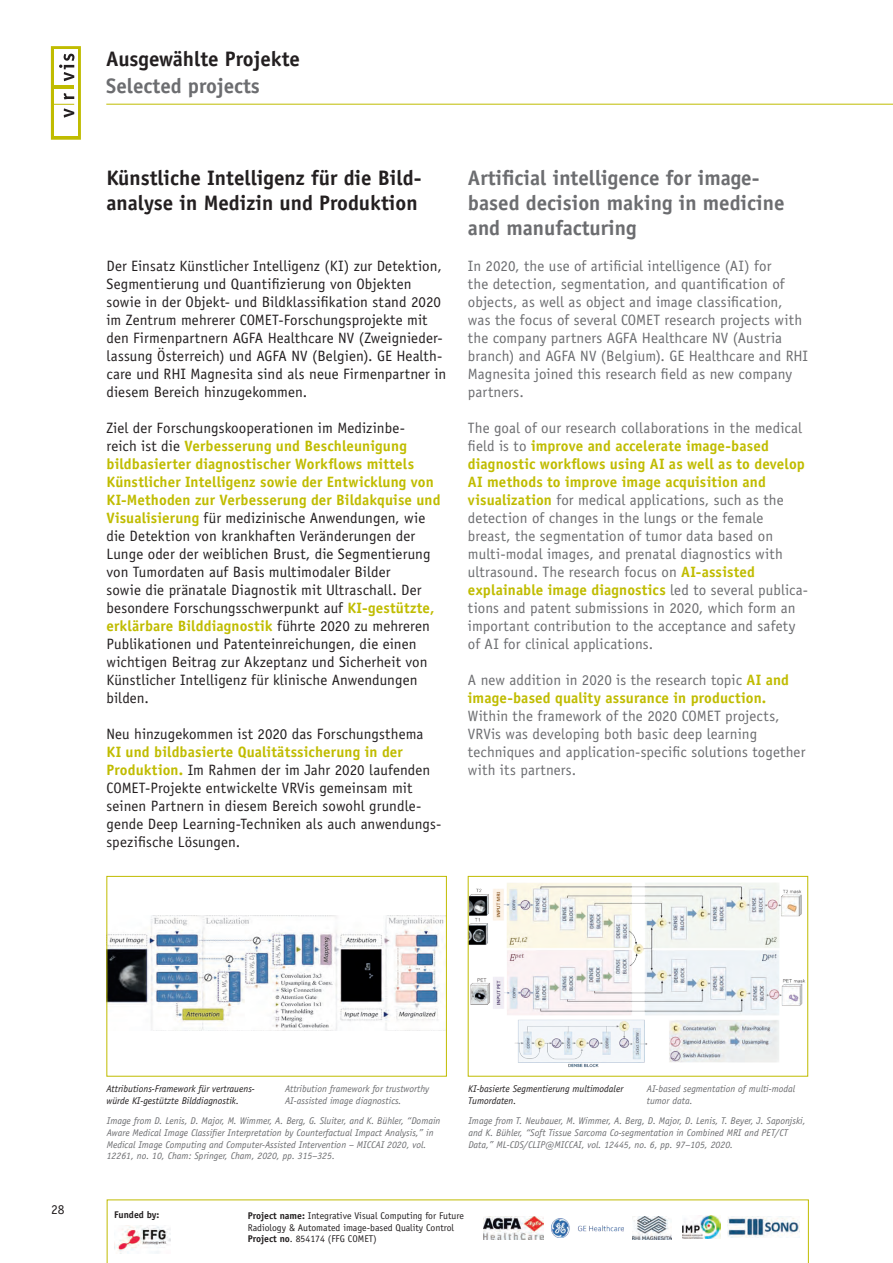
<style>
.page{position:relative;width:893px;height:1263px;background:#fff}
.page>*{position:absolute;margin:0;border:0;box-sizing:border-box;transform-origin:0 0}
.t1{font:700 21px/24.8px "Officina Sans Std";color:#6c6d70}
.t2{font:700 21px/24.8px "Officina Sans Std";color:#231f20}
.t3{font:15px/18px "Officina Sans Std";letter-spacing:.005em;color:#231f20}
.t4{font:15px/18px "Officina Sans Std";letter-spacing:.005em;color:#6c6d70}
.t5{font:700 15px/18px "Officina Sans Std";letter-spacing:.005em;color:#c0bc00}
.t6{font:13.5px "Officina Sans Std";color:#231f20}
.t7{font:italic 9.75px/11.7px "Officina Sans Std";color:#6c6d70}
.t8{font:9.75px/11.7px "Officina Sans Std";color:#231f20}
.t9{font:italic 9.75px/11.7px "Officina Sans Std";color:#231f20}
.t10{font:700 9.75px "Officina Sans Std";color:#231f20}
.s1{font-weight:700;color:#c0bc00}
.s2{font-weight:400;color:#6c6d70}
.s3{font-weight:700}
</style>
<div class="page">
<hr style="left:106px;top:104px;width:787px;height:1px;background:#c0bc00">
<svg style="left:51px;top:46px;width:30px;height:94px"></svg>
<img style="left:108px;top:915px;width:337px;height:116px">
<div style="left:106px;top:876px;width:341px;height:200px;border:1px solid #c0bc00"></div>
<img style="left:470px;top:883px;width:336px;height:185px">
<div style="left:468px;top:876px;width:340px;height:200px;border:1px solid #c0bc00"></div>
<svg style="left:107px;top:1199px;width:702px;height:64px"></svg>
<img style="left:114px;top:1225px;width:56px;height:28px">
<div style="left:551px;top:1216px;width:72px;height:24px;background:#fff"></div>
<img style="left:551px;top:1219px;width:72px;height:18px">
<svg style="left:484px;top:1216px;width:60px;height:24px"></svg>
<img style="left:484px;top:1217px;width:60px;height:22px">
<div style="left:679px;top:1215px;width:45px;height:23px;background:#fff"></div>
<img style="left:682px;top:1215px;width:38px;height:23px">
<div style="left:628px;top:1216px;width:48px;height:24px;background:#fff"></div>
<img style="left:633px;top:1216px;width:38px;height:23px">
<div style="left:728px;top:1215px;width:71px;height:23px;background:#fff"></div>
<img style="left:728px;top:1216px;width:71px;height:22px">
<h1 class="t2" style="left:106px;top:46px;width:195px">Ausgewählte Projekte</h1>
<h1 class="t1" style="left:106px;top:73px;width:155px">Selected projects</h1>
<h1 class="t2" style="left:106px;top:166px;width:315px">Künstliche Intelligenz für die Bild&shy;analyse in Medizin und Produktion</h1>
<h1 class="t1" style="left:468px;top:166px;width:318px">Artificial intelligence for image&shy;based decision making in medicine and manufacturing</h1>
<p class="t3" style="left:106px;top:257px;width:341px">Der Einsatz Künstlicher Intelligenz (KI) zur Detektion, Segmentierung und Quantifizierung von Objekten sowie in der Objekt- und Bildklassifikation stand 2020 im Zentrum mehrerer COMET-Forschungsprojekte mit den Firmenpartnern AGFA Healthcare NV (Zweignieder&shy;lassung Österreich) und AGFA NV (Belgien). GE Health&shy;care und RHI Magnesita sind als neue Firmenpartner in diesem Bereich hinzugekommen.</p>
<p class="t3" style="left:106px;top:419px;width:336px">Ziel der Forschungskooperationen im Medizinbe-<br>reich ist die <span class="s1">Verbesserung und Beschleunigung bildbasierter diagnostischer Workflows mittels Künstlicher Intelligenz sowie der Entwicklung von KI-Methoden zur Verbesserung der Bildakquise und Visualisierung</span> für medizinische Anwendungen, wie die Detektion von krankhaften Veränderungen der Lunge oder der weiblichen Brust, die Segmentierung von Tumordaten auf Basis multimodaler Bilder<br>sowie die pränatale Diagnostik mit Ultraschall. Der besondere Forschungsschwerpunkt auf <span class="s1">KI-gestützte, erklärbare Bilddiagnostik</span> führte 2020 zu mehreren Publikationen und Patenteinreichungen, die einen wichtigen Beitrag zur Akzeptanz und Sicherheit von Künstlicher Intelligenz für klinische Anwendungen bilden.</p>
<p class="t3" style="left:106px;top:725px;width:318px">Neu hinzugekommen ist 2020 das Forschungsthema</p>
<p class="t3" style="left:106px;top:743px;width:336px"><span class="s1">KI und bildbasierte Qualitätssicherung in der Produktion.</span> Im Rahmen der im Jahr 2020 laufenden COMET-Projekte entwickelte VRVis gemeinsam mit seinen Partnern in diesem Bereich sowohl grundle&shy;gende Deep Learning-Techniken als auch anwendungs&shy;spezifische Lösungen.</p>
<p class="t4" style="left:468px;top:257px;width:342px">In 2020, the use of artificial intelligence (AI) for<br>the detection, segmentation, and quantification of objects, as well as object and image classification, was the focus of several COMET research projects with the company partners AGFA Healthcare NV (Austria branch) and AGFA NV (Belgium). GE Healthcare and RHI Magnesita joined this research field as new company partners.</p>
<p class="t4" style="left:468px;top:419px;width:342px">The goal of our research collaborations in the medical field is to <span class="s1">improve and accelerate image-based diagnostic workflows using AI as well as to develop AI methods to improve image acquisition and visualization</span> for medical applications, such as the detection of changes in the lungs or the female breast, the segmentation of tumor data based on multi-modal images, and prenatal diagnostics with ultrasound. The research focus on <span class="s1">AI-assisted explainable image diagnostics</span> led to several publica&shy;tions and patent submissions in 2020, which form an important contribution to the acceptance and safety of AI for clinical applications.</p>
<p class="t5" style="left:468px;top:671px;width:323px"><span class="s2">A new addition in 2020 is the research topic</span> AI and image-based quality assurance in production.</p>
<p class="t4" style="left:468px;top:707px;width:339px">Within the framework of the 2020 COMET projects, VRVis was developing both basic deep learning techniques and application-specific solutions together with its partners.</p>
<p class="t6" style="left:51px;top:1201px;width:15px">28</p>
<p class="t9" style="left:106px;top:1083px;width:150px">Attributions-Framework für vertrauens&shy;würde KI-gestützte Bilddiagnostik.</p>
<p class="t7" style="left:285px;top:1083px;width:146px">Attribution framework for trustworthy<br>AI-assisted image diagnostics.</p>
<p class="t9" style="left:468px;top:1083px;width:157px">KI-basierte Segmentierung multimodaler<br>Tumordaten.</p>
<p class="t7" style="left:647px;top:1083px;width:150px">AI-based segmentation of multi-modal tumor data.</p>
<p class="t7" style="left:107px;top:1115px;width:335px">Image from D. Lenis, D. Major, M. Wimmer, A. Berg, G. Sluiter, and K. Bühler, “Domain Aware Medical Image Classifier Interpretation by Counterfactual Impact Analysis,” in Medical Image Computing and Computer-Assisted Intervention – MICCAI 2020, vol.<br>12261, no. 10, Cham: Springer, Cham, 2020, pp. 315–325.</p>
<p class="t7" style="left:468px;top:1115px;width:339px">Image from T. Neubauer, M. Wimmer, A. Berg, D. Major, D. Lenis, T. Beyer, J. Saponjski, and K. Bühler, “Soft Tissue Sarcoma Co-segmentation in Combined MRI and PET/CT<br>Data,” ML-CDS/CLIP@MICCAI, vol. 12445, no. 6, pp. 97–105, 2020.</p>
<p class="t10" style="left:114px;top:1208px;width:47px">Funded by:</p>
<p class="t8" style="left:248px;top:1210px;width:218px"><span class="s3">Project name:</span> Integrative Visual Computing for Future<br>Radiology &amp; Automated image-based Quality Control<br><span class="s3">Project no</span>. 854174 (FFG COMET)</p>
</div>
